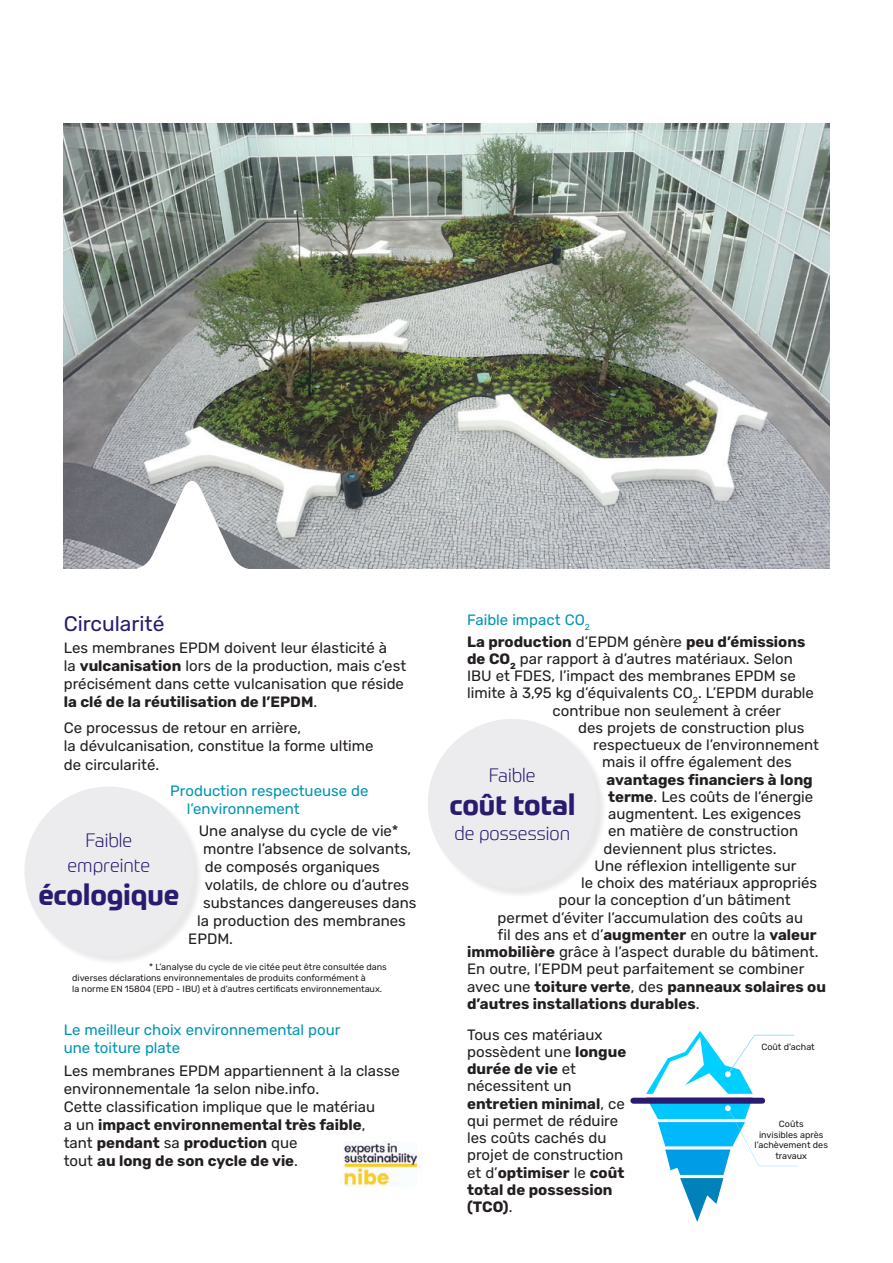
<style>
.page{position:relative;width:893px;height:1263px;background:#fff}
.page>*{position:absolute;margin:0;border:0;box-sizing:border-box;transform-origin:0 0}
.t1{font:700 28.8px "Prometo";color:#2a1b6f}
.t2{font:21px "Rubik";color:#2a1b6f}
.t3{font:300 18.9px/24.8px "Prometo";color:#2a1b6f;text-align:center}
.t4{font:15px/18px "Rubik";color:#231f20}
.t5{font:700 15px/21.5px "Rubik";color:#231f20}
.t6{font:15px/18px "Rubik";color:#0095b3}
.t7{font:9px/10.8px "Rubik";color:#231f20}
.s1{font-weight:700}
.s2{font-weight:400;color:#0095b3}
.s3{font-weight:400}
</style>
<div class="page">
<img style="left:64px;top:123px;width:765px;height:446px">
<svg style="left:128px;top:481px;width:128px;height:88px"></svg>
<svg style="left:646px;top:1031px;width:152px;height:191px"></svg>
<div style="left:429px;top:720px;width:178px;height:178px;background:#231f20;opacity:.1"></div>
<div style="left:428px;top:719px;width:169px;height:169px;background:#ececee;border-radius:50%"></div>
<div style="left:26px;top:788px;width:178px;height:178px;background:#231f20;opacity:.1"></div>
<div style="left:24px;top:786px;width:169px;height:169px;background:#ececee;border-radius:50%"></div>
<img style="left:344px;top:1142px;width:74px;height:45px">
<div style="left:633px;top:1098px;width:129px;height:6px;background:#2a1b6f"></div>
<h2 class="t2" style="left:64px;top:612px;width:102px">Circularité</h2>
<p class="t4" style="left:64px;top:639px;width:344px">Les membranes EPDM doivent leur élasticité à<br>la <span class="s1">vulcanisation</span> lors de la production, mais c’est précisément dans cette vulcanisation que réside <span class="s1">la clé de la réutilisation de l’EPDM</span>.</p>
<p class="t4" style="left:64px;top:720px;width:311px">Ce processus de retour en arrière,<br>la dévulcanisation, constitue la forme ultime de circularité.</p>
<p class="t6" style="left:187px;top:782px;width:183px;text-indent:-16px">Production respectueuse de l’environnement</p>
<p class="t4" style="left:199px;top:822px;width:201px">Une analyse du cycle de vie*</p>
<p class="t4" style="left:203px;top:840px;width:210px">montre l’absence de solvants,</p>
<p class="t4" style="left:205px;top:858px;width:177px">de composés organiques</p>
<p class="t4" style="left:205px;top:876px;width:206px">volatils, de chlore ou d’autres</p>
<p class="t4" style="left:203px;top:894px;width:215px">substances dangereuses dans</p>
<p class="t4" style="left:197px;top:912px;width:210px">la production des membranes</p>
<p class="t4" style="left:188px;top:930px;width:46px">EPDM.</p>
<p class="t7" style="left:72px;top:962px;width:316px;text-indent:77px">* L’analyse du cycle de vie citée peut être consultée dans diverses déclarations environnementales de produits conformément à<br>la norme EN 15804 (EPD - IBU) et à d’autres certificats environnementaux.</p>
<p class="t6" style="left:64px;top:1021px;width:278px">Le meilleur choix environnemental pour une toiture plate</p>
<p class="t4" style="left:64px;top:1062px;width:338px">Les membranes EPDM appartiennent à la classe environnementale 1a selon nibe.info.<br>Cette classification implique que le matériau<br>a un <span class="s1">impact environnemental très faible</span>,<br>tant <span class="s1">pendant</span> sa <span class="s1">production</span> que<br>tout <span class="s1">au long de son cycle de vie</span>.</p>
<p class="t3" style="left:68px;top:828px;width:84px">Faible empreinte</p>
<h1 class="t1" style="left:38px;top:877px;width:143px">écologique</h1>
<p class="t5" style="left:467px;top:609px;width:340px"><span class="s2">Faible impact CO</span><sub>2<br></sub>La production <span class="s3">d’EPDM génère</span> peu d’émissions</p>
<p class="t4" style="left:467px;top:650px;width:327px"><span class="s1">de CO</span><sub>2</sub> par rapport à d’autres matériaux. Selon</p>
<p class="t4" style="left:467px;top:667px;width:330px">IBU et FDES, l’impact des membranes EPDM se</p>
<p class="t4" style="left:467px;top:684px;width:348px">limite à 3,95 kg d’équivalents CO<sub>2</sub>. L’EPDM durable</p>
<p class="t4" style="left:553px;top:702px;width:230px">contribue non seulement à créer</p>
<p class="t4" style="left:578px;top:719px;width:228px">des projets de construction plus</p>
<p class="t4" style="left:593px;top:736px;width:227px">respectueux de l’environnement</p>
<p class="t4" style="left:602px;top:753px;width:191px">mais il offre également des</p>
<p class="t5" style="left:607px;top:769px;width:208px">avantages financiers à long</p>
<p class="t4" style="left:608px;top:788px;width:207px"><span class="s1">terme</span>. Les coûts de l’énergie</p>
<p class="t4" style="left:608px;top:805px;width:195px">augmentent. Les exigences</p>
<p class="t4" style="left:608px;top:822px;width:192px">en matière de construction</p>
<p class="t4" style="left:604px;top:840px;width:174px">deviennent plus strictes.</p>
<p class="t4" style="left:595px;top:857px;width:203px">Une réflexion intelligente sur</p>
<p class="t4" style="left:581px;top:874px;width:238px">le choix des matériaux appropriés</p>
<p class="t4" style="left:559px;top:891px;width:234px">pour la conception d’un bâtiment</p>
<p class="t4" style="left:498px;top:909px;width:307px">permet d’éviter l’accumulation des coûts au</p>
<p class="t4" style="left:498px;top:926px;width:320px">fil des ans et d’<span class="s1">augmenter</span> en outre la <span class="s1">valeur</span></p>
<p class="t4" style="left:467px;top:943px;width:353px"><span class="s1">immobilière</span> grâce à l’aspect durable du bâtiment.</p>
<p class="t4" style="left:467px;top:960px;width:339px">En outre, l’EPDM peut parfaitement se combiner</p>
<p class="t5" style="left:467px;top:976px;width:360px"><span class="s3">avec une</span> toiture verte<span class="s3">, des</span> panneaux solaires ou</p>
<p class="t5" style="left:467px;top:993px;width:234px">d’autres installations durables<span class="s3">.</span></p>
<p class="t4" style="left:467px;top:1026px;width:161px;line-height:17.2px">Tous ces matériaux possèdent une <span class="s1">longue durée de vie</span> et nécessitent un <span class="s1">entretien minimal</span>, ce qui permet de réduire les coûts cachés du projet de construction et d’<span class="s1">optimiser</span> le <span class="s1">coût total de possession (TCO)</span>.</p>
<p class="t3" style="left:489px;top:763px;width:48px">Faible</p>
<h1 class="t1" style="left:449px;top:786px;width:127px">coût total</h1>
<p class="t3" style="left:454px;top:820px;width:117px">de possession</p>
<p class="t7" style="left:761px;top:1041px;width:55px">Coût d’achat</p>
<p class="t7" style="left:755px;top:1118px;width:75px;text-align:center">Coûts<br>invisibles après l’achèvement des travaux</p>
</div>
